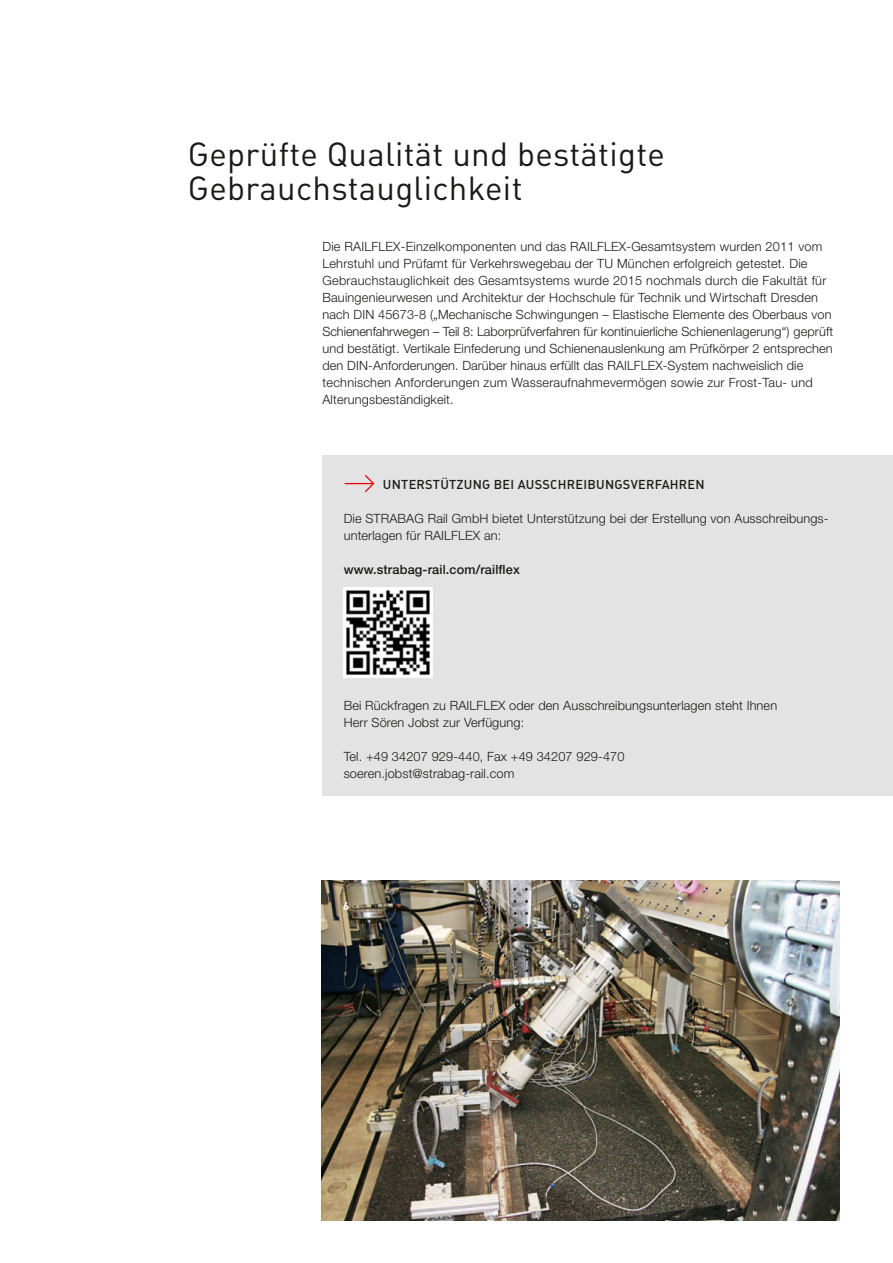
<style>
.page{position:relative;width:893px;height:1263px;background:#fff}
.page>*{position:absolute;margin:0;border:0;box-sizing:border-box;transform-origin:0 0}
.t1{font:33px/34px "DIN Pro";letter-spacing:.01em;color:#1a1a18}
.t2{font:300 12.75px/17px "Helvetica Neue LT Pro";letter-spacing:.01em;color:#1a1a18}
.t3{font:500 12.75px "DIN Pro";letter-spacing:.02em;color:#1a1a18}
.t4{font:500 12.75px "Helvetica Neue LT Pro";letter-spacing:.01em;color:#1a1a18}
.t5{font:700 11.25px "DIN Pro";color:#fff}
</style>
<div class="page">
<img style="left:322px;top:880px;width:518px;height:340px">
<div style="left:322px;top:455px;width:571px;height:340px;background:#e3e3e3"></div>
<svg style="left:345px;top:475px;width:29px;height:17px"></svg>
<img style="left:343px;top:588px;width:90px;height:89px">
<h1 class="t1" style="left:188px;top:136px;width:479px">Geprüfte Qualität und bestätigte<br>Gebrauchstauglichkeit</h1>
<p class="t2" style="left:322px;top:238px;width:512px">Die RAILFLEX-Einzelkomponenten und das RAILFLEX-Gesamtsystem wurden 2011 vom Lehrstuhl und Prüfamt für Verkehrswegebau der TU München erfolgreich getestet. Die Gebrauchstauglichkeit des Gesamtsystems wurde 2015 nochmals durch die Fakultät für Bauingenieurwesen und Architektur der Hochschule für Technik und Wirtschaft Dresden nach DIN 45673-8 („Mechanische Schwingungen – Elastische Elemente des Oberbaus von Schienenfahrwegen – Teil 8: Laborprüfverfahren für kontinuierliche Schienenlagerung“) geprüft und bestätigt. Vertikale Einfederung und Schienenauslenkung am Prüfkörper 2 entsprechen den DIN-Anforderungen. Darüber hinaus erfüllt das RAILFLEX-System nachweislich die technischen Anforderungen zum Wasseraufnahmevermögen sowie zur Frost-Tau- und Alterungsbeständigkeit.</p>
<p class="t3" style="left:383px;top:476px;width:323px">UNTERSTÜTZUNG BEI AUSSCHREIBUNGSVERFAHREN</p>
<p class="t2" style="left:344px;top:510px;width:486px">Die STRABAG Rail GmbH bietet Unterstützung bei der Erstellung von Ausschreibungs&shy;unterlagen für RAILFLEX an:</p>
<p class="t4" style="left:344px;top:562px;width:178px">www.strabag-rail.com/railflex</p>
<p class="t2" style="left:344px;top:697px;width:435px">Bei Rückfragen zu RAILFLEX oder den Ausschreibungsunterlagen steht Ihnen<br>Herr Sören Jobst zur Verfügung:</p>
<p class="t2" style="left:344px;top:748px;width:282px">Tel. +49 34207 929-440, Fax +49 34207 929-470 soeren.jobst@strabag-rail.com</p>
<p class="t5" style="left:343px;top:898px;width:8px">6</p>
</div>
